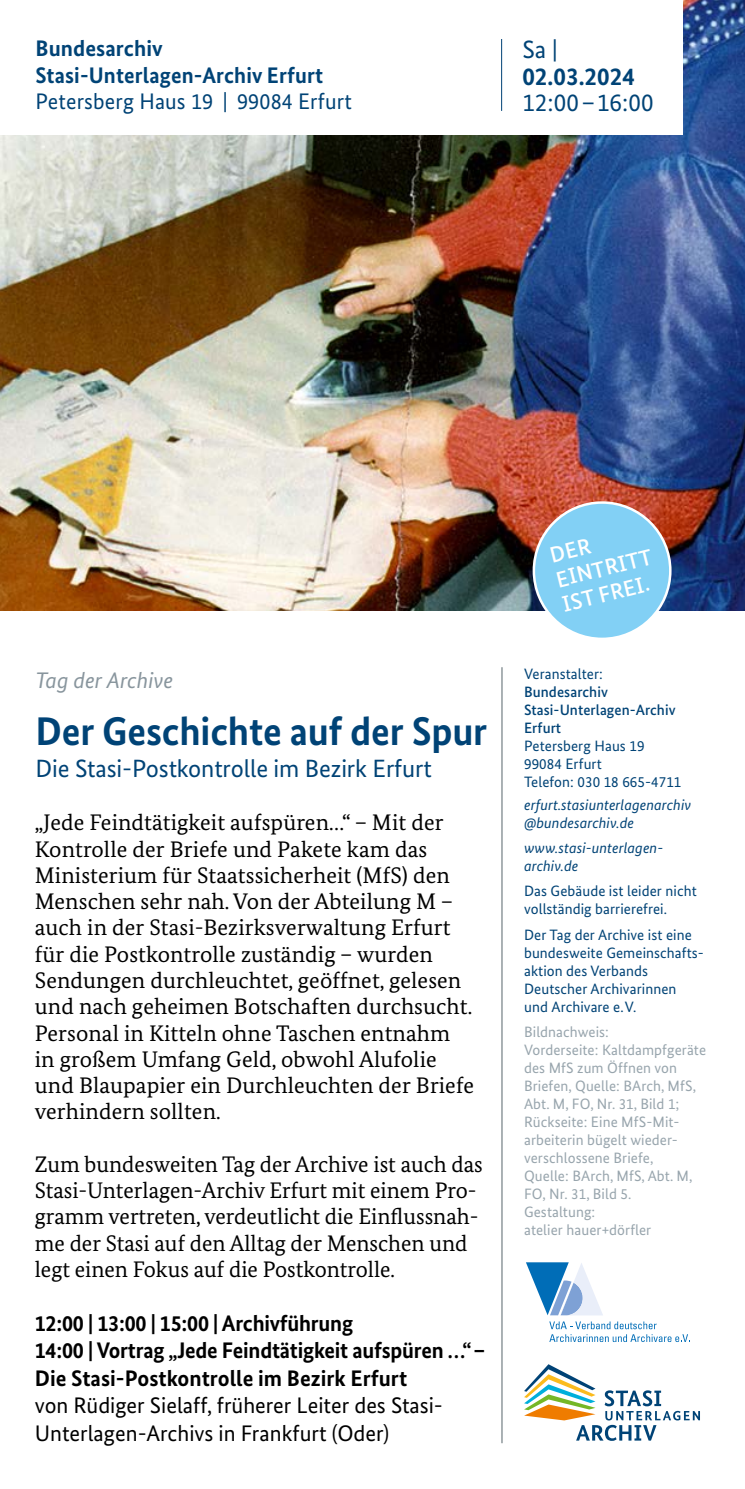
<style>
.page{position:relative;width:745px;height:1489px;background:#fff}
.page>*{position:absolute;margin:0;border:0;box-sizing:border-box;transform-origin:0 0}
.H1_Flyer_16_13pt_alt{font:700 40px "Bundes Sans";letter-spacing:-.005em;color:#004376}
.H1_Flyer_16_13pt_alt-2{font:25px "Bundes Sans";letter-spacing:-.005em;color:#004376}
.P-Untertitel_11_5_13_8{font:700 25px/26.2px "Bundes Sans";letter-spacing:.005em;color:#004376}
.P-Untertitel_11_5_13_8-2{font:25px "Bundes Sans";letter-spacing:.005em;color:#004376}
.P-Copy_9_10_5pt_alt{font:22.5px/26.2px "Bundes Serif";letter-spacing:.005em;color:#000}
.P-Copy_9_10_5pt_alt-2{font:700 22.5px/27.5px "Bundes Sans";letter-spacing:-.01em;color:#000}
.P-Untertitel_11_5_13_8-3{font:700 22.5px "Bundes Sans";letter-spacing:.005em;color:#004376}
.P-Untertitel_11_5_13_8-4{font:22.5px "Bundes Sans";letter-spacing:.005em;color:#004376}
.t1{font:500 22.5px/25px "Bundes Sans";color:#fff}
.H1_Dachzeile_9_13pt_alt{font:italic 22.5px "Bundes Sans";color:#88959d}
.P_Copy_Impressum_6_8pt{font:15px/18px "Bundes Sans";letter-spacing:.005em;color:#98a5ad}
.P_Copy_Impressum_6_8pt-2{font:15px/18px "Bundes Sans";letter-spacing:.005em;color:#004376}
.P_Copy_Impressum_6_8pt-3{font:italic 15px/18px "Bundes Sans";letter-spacing:.005em;color:#004376}
.P_Copy_Impressum_6_8pt-4{font:500 15px "Bundes Sans";letter-spacing:.005em;color:#004376}
.s1{font-weight:400}
</style>
<div class="page">
<img style="left:0;top:0;width:744px;height:610px">
<svg style="left:524px;top:1364px;width:175px;height:76px"></svg>
<div style="left:0;top:0;width:682px;height:134px;background:#fff"></div>
<hr style="left:501px;top:39px;width:1px;height:72px;background:#004376">
<div style="left:533px;top:502px;width:136px;height:137px;background:#82d0f5;border-radius:50%"></div>
<hr style="left:501px;top:667px;width:1px;height:775px;background:#57656c">
<svg style="left:526px;top:1262px;width:76px;height:53px"></svg>
<svg style="left:549px;top:1321px;width:139px;height:20px"></svg>
<p class="P-Untertitel_11_5_13_8-3" style="left:35px;top:35px;width:129px">Bundesarchiv</p>
<p class="P-Untertitel_11_5_13_8-3" style="left:35px;top:61px;width:289px">Stasi-Unterlagen-Archiv Erfurt</p>
<p class="P-Untertitel_11_5_13_8-4" style="left:35px;top:87px;width:317px">Petersberg Haus 19 | 99084 Erfurt</p>
<p class="P-Untertitel_11_5_13_8" style="left:522px;top:36px;width:114px"><span class="s1">Sa |<br></span>02.03.2024</p>
<p class="P-Untertitel_11_5_13_8-2" style="left:522px;top:87px;width:133px">12:00 –16:00</p>
<p class="H1_Dachzeile_9_13pt_alt" style="left:35px;top:666px;width:139px">Tag der Archive</p>
<p class="H1_Flyer_16_13pt_alt" style="left:35px;top:706px;width:453px">Der Geschichte auf der Spur</p>
<p class="H1_Flyer_16_13pt_alt-2" style="left:35px;top:753px;width:397px">Die Stasi-Postkontrolle im Bezirk Erfurt</p>
<p class="P-Copy_9_10_5pt_alt" style="left:35px;top:809px;width:440px">„Jede Feindtätigkeit aufspüren…“ – Mit der Kontrolle der Briefe und Pakete kam das Ministerium für Staatssicherheit (MfS) den Menschen sehr nah. Von der Abteilung M – auch in der Stasi-Bezirksverwaltung Erfurt für die Postkontrolle zuständig – wurden Sendungen durchleuchtet, geöffnet, gelesen und nach geheimen Botschaften durchsucht.<br>Personal in Kitteln ohne Taschen entnahm in großem Umfang Geld, obwohl Alufolie und Blaupapier ein Durchleuchten der Briefe verhindern sollten.</p>
<p class="P-Copy_9_10_5pt_alt" style="left:35px;top:1150px;width:449px">Zum bundesweiten Tag der Archive ist auch das Stasi-Unterlagen-Archiv Erfurt mit einem Pro&shy;gramm vertreten, verdeutlicht die Einflussnah&shy;me der Stasi auf den Alltag der Menschen und legt einen Fokus auf die Postkontrolle.</p>
<p class="P-Copy_9_10_5pt_alt-2" style="left:35px;top:1308px;width:320px">12:00 | 13:00 | 15:00 | Archivführung</p>
<p class="P-Copy_9_10_5pt_alt-2" style="left:35px;top:1336px;width:451px">14:00 | Vortrag „Jede Feindtätigkeit aufspüren …“– Die Stasi-Postkontrolle im Bezirk Erfurt<br><span class="s1">von Rüdiger Sielaff, früherer Leiter des Stasi-Unterlagen-Archivs in Frankfurt (Oder)</span></p>
<p class="t1" style="left:547px;top:543px;width:100px;rotate:-14deg">DER<br>EINTRITT<br>IST FREI.</p>
<p class="P_Copy_Impressum_6_8pt-2" style="left:523px;top:664px;width:80px">Veranstalter:</p>
<p class="P_Copy_Impressum_6_8pt-4" style="left:523px;top:682px;width:85px">Bundesarchiv</p>
<p class="P_Copy_Impressum_6_8pt-4" style="left:523px;top:700px;width:153px">Stasi-Unterlagen-Archiv</p>
<p class="P_Copy_Impressum_6_8pt-4" style="left:523px;top:718px;width:39px">Erfurt</p>
<p class="P_Copy_Impressum_6_8pt-2" style="left:523px;top:736px;width:122px">Petersberg Haus 19</p>
<p class="P_Copy_Impressum_6_8pt-2" style="left:523px;top:754px;width:79px">99084 Erfurt</p>
<p class="P_Copy_Impressum_6_8pt-2" style="left:523px;top:772px;width:159px">Telefon: 030 18 665-4711</p>
<p class="P_Copy_Impressum_6_8pt-3" style="left:523px;top:795px;width:168px">erfurt.stasiunterlagenarchiv @bundesarchiv.de</p>
<p class="P_Copy_Impressum_6_8pt-3" style="left:523px;top:839px;width:141px">www.stasi-unterlagen&shy;archiv.de</p>
<p class="P_Copy_Impressum_6_8pt-2" style="left:523px;top:882px;width:174px">Das Gebäude ist leider nicht vollständig barrierefrei.</p>
<p class="P_Copy_Impressum_6_8pt-2" style="left:523px;top:925px;width:179px">Der Tag der Archive ist eine bundesweite Gemeinschafts&shy;aktion des Verbands<br>Deutscher Archivarinnen und Archivare e.V.</p>
<p class="P_Copy_Impressum_6_8pt" style="left:523px;top:1022px;width:183px">Bildnachweis:<br>Vorderseite: Kaltdampfgeräte des MfS zum Öffnen von<br>Briefen, Quelle: BArch, MfS,<br>Abt. M, FO, Nr. 31, Bild 1;</p>
<p class="P_Copy_Impressum_6_8pt" style="left:523px;top:1112px;width:170px">Rückseite: Eine MfS-Mit&shy;arbeiterin bügelt wieder&shy;verschlossene Briefe,<br>Quelle: BArch, MfS, Abt. M,<br>FO, Nr. 31, Bild 5.</p>
<p class="P_Copy_Impressum_6_8pt" style="left:523px;top:1202px;width:129px">Gestaltung:<br>atelier hauer+dörfler</p>
</div>
